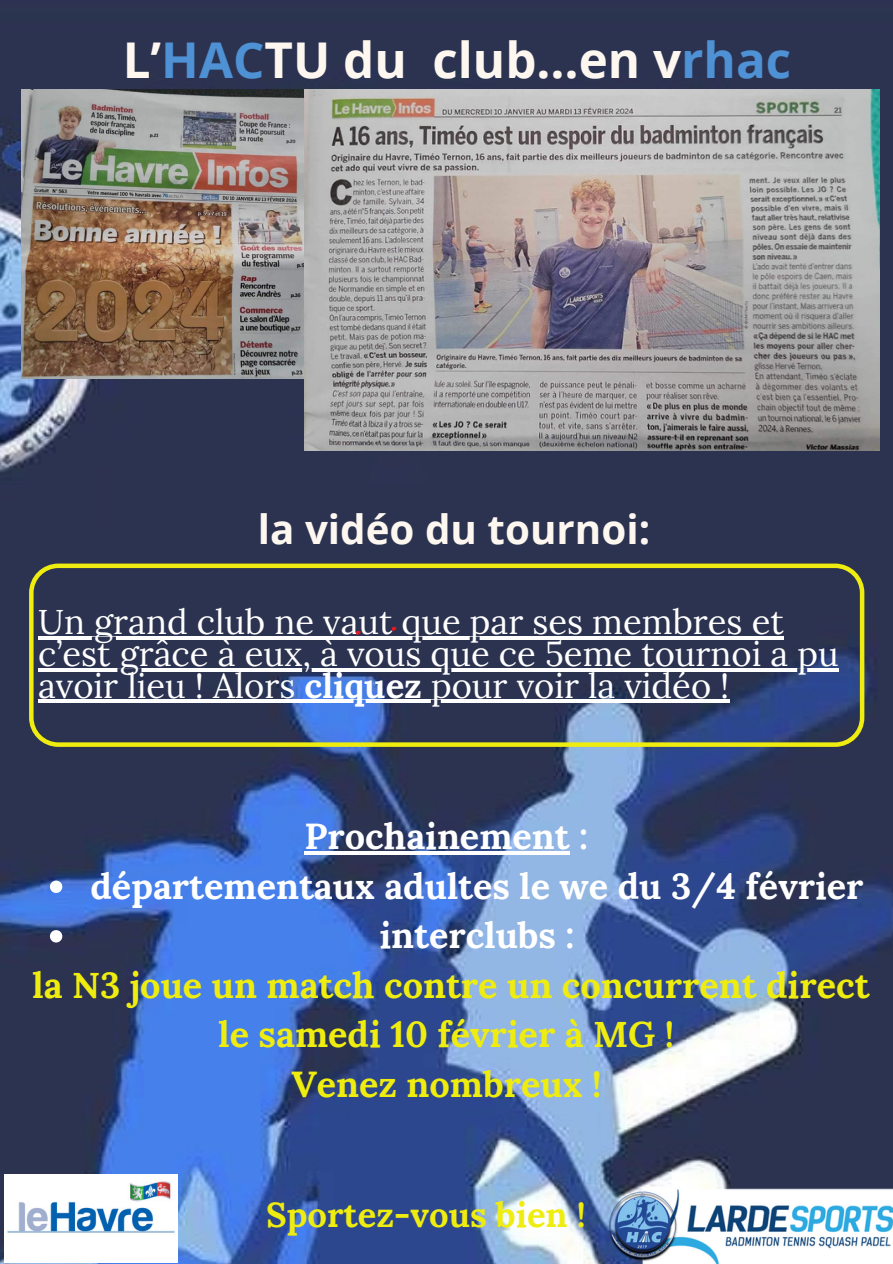
<style>
.page{position:relative;width:893px;height:1264px;background:#fff}
.page>*{position:absolute;margin:0;border:0;box-sizing:border-box;transform-origin:0 0}
.t1{font:700 49.35px "Open Sans";color:#fdf7f0}
.t2{font:700 40.35px "Open Sans";color:#fdf7f0}
.t3{font:700 36px/49.5px "Lora";color:#efed0f;text-align:center}
.t4{font:700 36px "Lora";color:#fff}
.t5{font:34.5px/31.5px "Lora";color:#fff}
.t6{font:700 34.5px "Lora";color:#efed0f}
.s1{color:#4e91d4}
.s2{font-weight:700}
</style>
<div class="page">
<img style="left:0;top:0;width:892px;height:1263px">
<img style="left:5px;top:1173px;width:173px;height:89px">
<img style="left:599px;top:1186px;width:293px;height:77px">
<svg style="left:29px;top:563px;width:835px;height:184px;background:#3b4558"></svg>
<hr style="left:38px;top:636px;width:745px;height:4px;background:#fff">
<hr style="left:38px;top:668px;width:800px;height:3px;background:#fff">
<hr style="left:38px;top:699px;width:266px;height:4px;background:#fff">
<hr style="left:304px;top:699px;width:118px;height:4px;background:#fff">
<hr style="left:422px;top:699px;width:307px;height:4px;background:#fff">
<img style="left:21px;top:89px;width:284px;height:289px">
<img style="left:304px;top:90px;width:575px;height:361px">
<svg style="left:356px;top:630px;width:5px;height:5px"></svg>
<svg style="left:391px;top:626px;width:5px;height:5px"></svg>
<hr style="left:304px;top:851px;width:265px;height:3px;background:#fff">
<svg style="left:50px;top:880px;width:12px;height:13px"></svg>
<svg style="left:50px;top:930px;width:12px;height:12px"></svg>
<p class="t1" style="left:123px;top:25px;width:670px">L’<span class="s1">HAC</span>TU du club…en v<span class="s1">rhac</span></p>
<h2 class="t2" style="left:258px;top:500px;width:394px">la vidéo du tournoi:</h2>
<p class="t5" style="left:38px;top:606px;width:802px">Un grand club ne vaut que par ses membres et c’est grâce à eux, à vous que ce 5eme tournoi a pu avoir lieu ! Alors <span class="s2">cliquez</span> pour voir la vidéo !</p>
<h3 class="t4" style="left:304px;top:812px;width:285px">Prochainement :</h3>
<p class="t4" style="left:90px;top:862px;width:774px">départementaux adultes le we du 3/4 février</p>
<p class="t4" style="left:379px;top:911px;width:196px">interclubs :</p>
<h3 class="t3" style="left:32px;top:959px;width:838px">la N3 joue un match contre un concurrent direct le samedi 10 février à MG !<br>Venez nombreux !</h3>
<p class="t6" style="left:266px;top:1192px;width:321px">Sportez-vous bien !</p>
</div>
